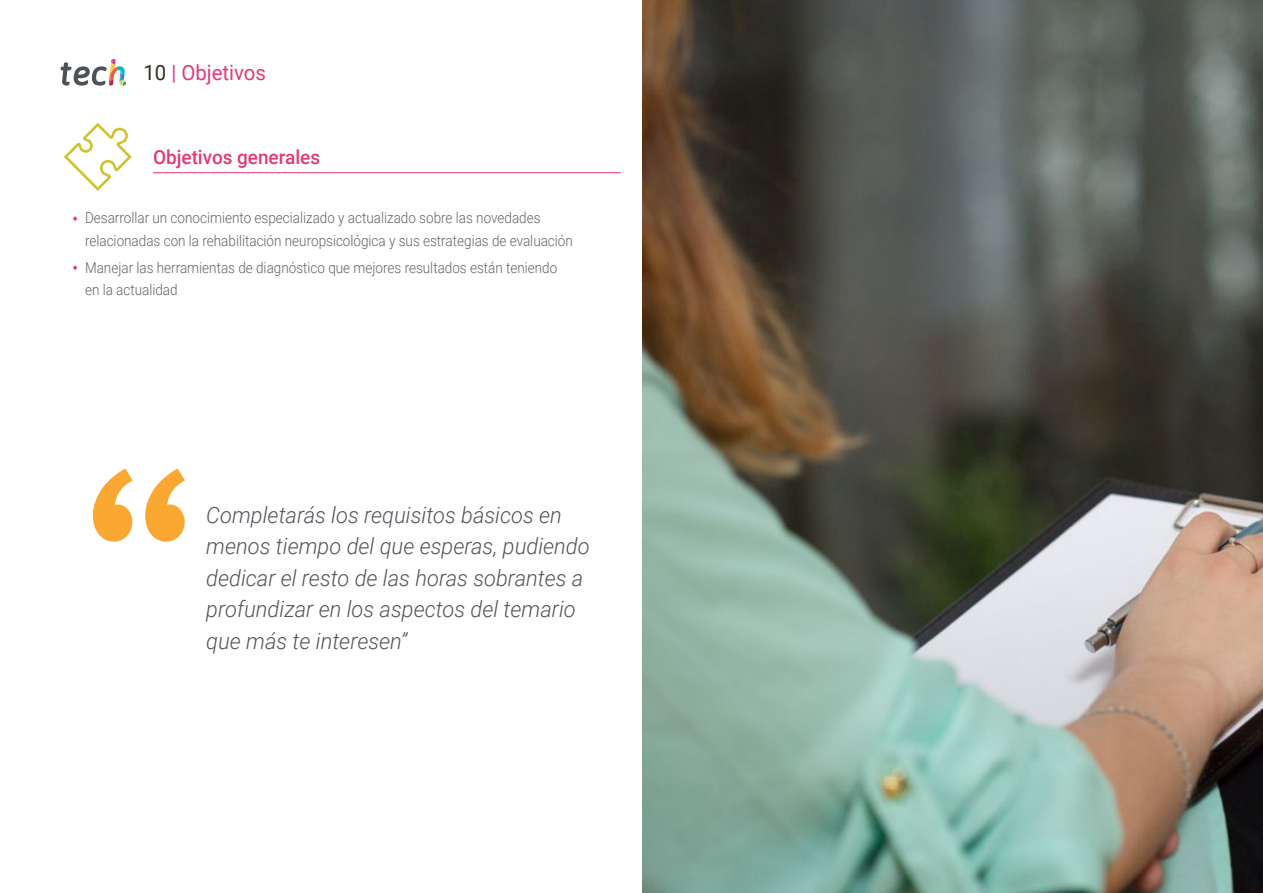
<style>
.page{position:relative;width:1263px;height:893px;background:#fff}
.page>*{position:absolute;margin:0;border:0;box-sizing:border-box;transform-origin:0 0}
.t1{font:italic 300 22.5px/31.5px "Roboto";color:#52555b}
.t2{font:21px "Roboto";color:#e23a79}
.t3{font:500 19.5px "Roboto";color:#e23a79}
.t4{font:300 15px/22.5px "Roboto";color:#61646a;scale:.9 1}
.s1{color:#312e20}
</style>
<div class="page">
<hr style="left:153px;top:172px;width:468px;height:1px;background:#e23a79">
<svg style="left:64px;top:123px;width:68px;height:68px"></svg>
<img style="left:642px;top:0;width:621px;height:893px">
<svg style="left:93px;top:468px;width:92px;height:74px"></svg>
<svg style="left:61px;top:59px;width:65px;height:27px"></svg>
<h2 class="t2" style="left:144px;top:57px;width:124px"><span class="s1">10</span> | Objetivos</h2>
<h3 class="t3" style="left:153px;top:144px;width:169px">Objetivos generales</h3>
<p class="t4" style="left:85px;top:206px;width:544px">Desarrollar un conocimiento especializado y actualizado sobre las novedades relacionadas con la rehabilitación neuropsicológica y sus estrategias de evaluación</p>
<p class="t4" style="left:85px;top:255px;width:526px">Manejar las herramientas de diagnóstico que mejores resultados están teniendo en la actualidad</p>
<h1 class="t1" style="left:206px;top:498px;width:385px">Completarás los requisitos básicos en menos tiempo del que esperas, pudiendo dedicar el resto de las horas sobrantes a profundizar en los aspectos del temario que más te interesen”</h1>
</div>
